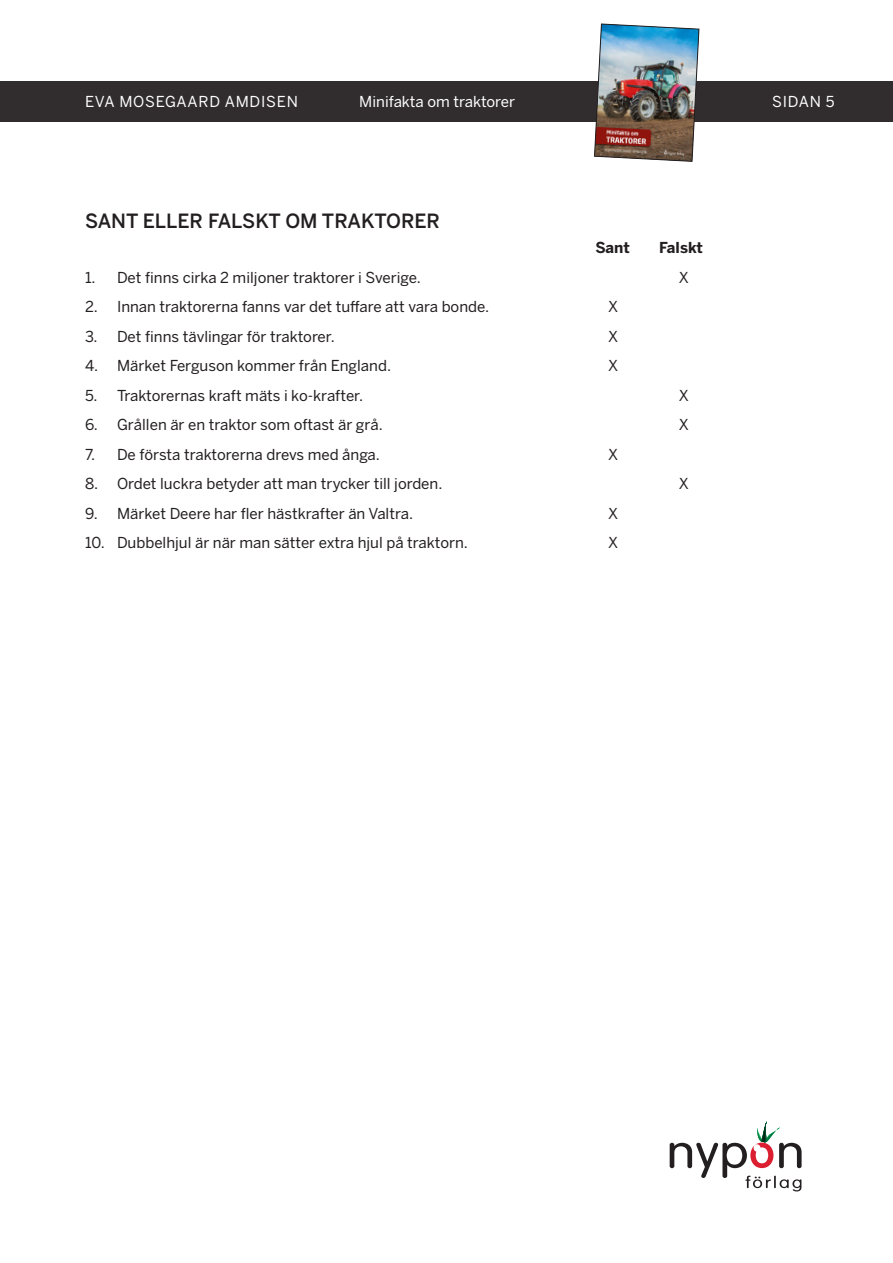
<style>
.page{position:relative;width:893px;height:1263px;background:#fff}
.page>*{position:absolute;margin:0;border:0;box-sizing:border-box;transform-origin:0 0}
.t1{font:500 19.5px "Benton Sans";color:#231f20}
.Brödtext{font:15px "Benton Sans";color:#231f20}
.t2{font:15px "Benton Sans";letter-spacing:.01em;color:#fff}
.t3{font:15px "Benton Sans";letter-spacing:.05em;color:#fff}
.Brödtext-2{font:700 15px "Benton Sans";color:#231f20}
</style>
<div class="page">
<div style="left:0;top:81px;width:893px;height:40px;background:#312c2d"></div>
<svg style="left:670px;top:1121px;width:132px;height:70px"></svg>
<img style="left:594px;top:23px;width:105px;height:139px">
<p class="t3" style="left:85px;top:93px;width:214px">EVA MOSEGAARD AMDISEN</p>
<p class="t2" style="left:359px;top:93px;width:157px">Minifakta om traktorer</p>
<p class="t2" style="left:772px;top:93px;width:64px">SIDAN 5</p>
<h1 class="t1" style="left:85px;top:210px;width:357px">SANT ELLER FALSKT OM TRAKTORER</h1>
<p class="Brödtext-2" style="left:595px;top:239px;width:36px">Sant</p>
<p class="Brödtext-2" style="left:659px;top:239px;width:45px">Falskt</p>
<p class="Brödtext" style="left:85px;top:269px;width:337px">1. Det finns cirka 2 miljoner traktorer i Sverige.</p>
<p class="Brödtext" style="left:679px;top:269px;width:12px">X</p>
<p class="Brödtext" style="left:85px;top:298px;width:406px">2. Innan traktorerna fanns var det tuffare att vara bonde.</p>
<p class="Brödtext" style="left:608px;top:298px;width:12px">X</p>
<p class="Brödtext" style="left:85px;top:328px;width:251px">3. Det finns tävlingar för traktorer.</p>
<p class="Brödtext" style="left:608px;top:328px;width:12px">X</p>
<p class="Brödtext" style="left:85px;top:357px;width:308px">4. Märket Ferguson kommer från England.</p>
<p class="Brödtext" style="left:608px;top:357px;width:12px">X</p>
<p class="Brödtext" style="left:85px;top:387px;width:280px">5. Traktorernas kraft mäts i ko-krafter.</p>
<p class="Brödtext" style="left:679px;top:387px;width:12px">X</p>
<p class="Brödtext" style="left:85px;top:416px;width:299px">6. Grållen är en traktor som oftast är grå.</p>
<p class="Brödtext" style="left:679px;top:416px;width:12px">X</p>
<p class="Brödtext" style="left:85px;top:446px;width:296px">7. De första traktorerna drevs med ånga.</p>
<p class="Brödtext" style="left:608px;top:446px;width:12px">X</p>
<p class="Brödtext" style="left:85px;top:475px;width:359px">8. Ordet luckra betyder att man trycker till jorden.</p>
<p class="Brödtext" style="left:679px;top:475px;width:12px">X</p>
<p class="Brödtext" style="left:85px;top:505px;width:330px">9. Märket Deere har fler hästkrafter än Valtra.</p>
<p class="Brödtext" style="left:608px;top:505px;width:12px">X</p>
<p class="Brödtext" style="left:85px;top:534px;width:384px">10. Dubbelhjul är när man sätter extra hjul på traktorn.</p>
<p class="Brödtext" style="left:608px;top:534px;width:12px">X</p>
</div>
